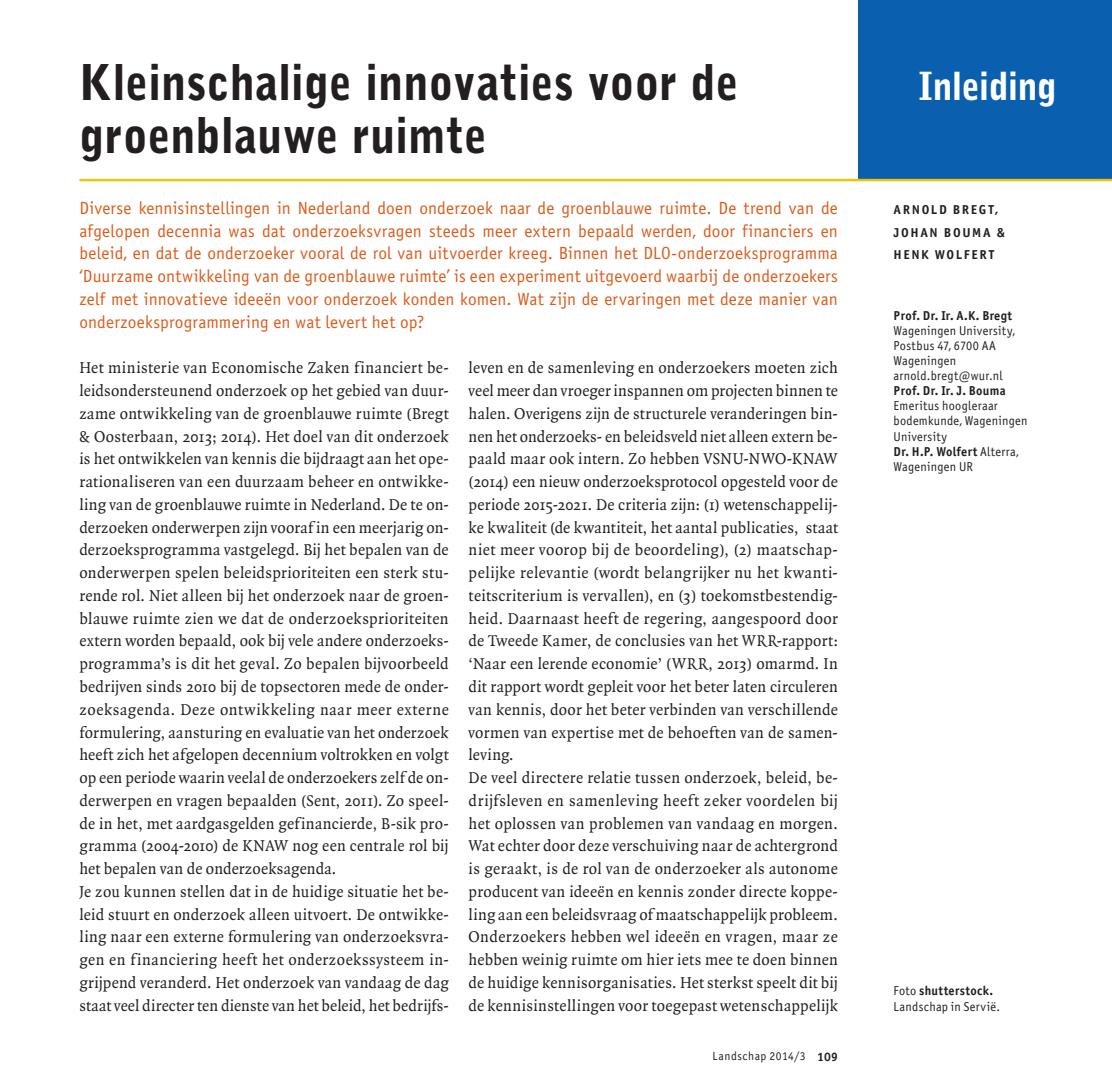
<style>
.page{position:relative;width:1112px;height:1092px;background:#fff}
.page>*{position:absolute;margin:0;border:0;box-sizing:border-box;transform-origin:0 0}
.Hoofdkop{font:900 49px/52.5px "Bell Gothic";letter-spacing:.005em;color:#231f20;scale:.92 1}
.Rubriek{font:900 38.5px "Bell Gothic";letter-spacing:-.005em;color:#fff;scale:.92 1}
.Lead{font:17.68px/22.8px "Officina Sans ITC";letter-spacing:.01em;color:#db5c1c;text-align:justify}
.PLATTE_TEKST{font:16.8px/22.8px "Quadraat";letter-spacing:.015em;color:#231f20;text-align:justify;scale:.96 1}
.Figuur{font:12.95px/15px "Officina Sans ITC";letter-spacing:.02em;color:#231f20;scale:.95 1}
.Auteurs{font:12.95px/22.8px "Officina Sans Bold ITC";letter-spacing:.125em;color:#231f20}
.t1{font:11.9px "Officina Sans ITC";letter-spacing:.04em;color:#231f20}
.s1{font-family:"Officina Sans Bold ITC";font-size:12.25px}
.s2{font-family:"Officina Sans Bold ITC"}
</style>
<div class="page">
<div style="left:857px;top:0;width:254px;height:179px;background:#0a60ae"></div>
<hr style="left:79px;top:179px;width:1032px;height:2px;background:#f2c209">
<p class="Hoofdkop" style="left:79px;top:57px;width:717px">Kleinschalige innovaties voor de groenblauwe ruimte</p>
<p class="Lead" style="left:79px;top:197px;width:760px">Diverse kennisinstellingen in Nederland doen onderzoek naar de groenblauwe ruimte. De trend van de afgelopen decennia was dat onderzoeksvragen steeds meer extern bepaald werden, door financiers en beleid, en dat de onderzoeker vooral de rol van uitvoerder kreeg. Binnen het DLO-onderzoeksprogramma ‘Duurzame ontwikkeling van de groenblauwe ruimte’ is een experiment uitgevoerd waarbij de onderzoekers zelf met innovatieve ideeën voor onderzoek konden komen. Wat zijn de ervaringen met deze manier van onderzoeksprogrammering en wat levert het op?</p>
<p class="PLATTE_TEKST" style="left:79px;top:357px;width:386px">Het ministerie van Economische Zaken financiert be&shy;leidsondersteunend onderzoek op het gebied van duur&shy;zame ontwikkeling van de groenblauwe ruimte (Bregt &amp; Oosterbaan, 2013; 2014). Het doel van dit onderzoek is het ontwikkelen van kennis die bijdraagt aan het ope&shy;rationaliseren van een duurzaam beheer en ontwikke&shy;ling van de groenblauwe ruimte in Nederland. De te on&shy;derzoeken onderwerpen zijn vooraf in een meerjarig on&shy;derzoeksprogramma vastgelegd. Bij het bepalen van de onderwerpen spelen beleidsprioriteiten een sterk stu&shy;rende rol. Niet alleen bij het onderzoek naar de groen&shy;blauwe ruimte zien we dat de onderzoeksprioriteiten extern worden bepaald, ook bij vele andere onderzoeks&shy;programma’s is dit het geval. Zo bepalen bijvoorbeeld bedrijven sinds 2010 bij de topsectoren mede de onder&shy;zoeksagenda. Deze ontwikkeling naar meer externe formulering, aansturing en evaluatie van het onderzoek heeft zich het afgelopen decennium voltrokken en volgt op een periode waarin veelal de onderzoekers zelf de on&shy;derwerpen en vragen bepaalden (Sent, 2011). Zo speel&shy;de in het, met aardgasgelden gefinancierde, B-sik pro&shy;gramma (2004-2010) de KNAW nog een centrale rol bij het bepalen van de onderzoeksagenda.</p>
<p class="PLATTE_TEKST" style="left:79px;top:880px;width:386px">Je zou kunnen stellen dat in de huidige situatie het be&shy;leid stuurt en onderzoek alleen uitvoert. De ontwikke&shy;ling naar een externe formulering van onderzoeksvra&shy;gen en financiering heeft het onderzoekssysteem in&shy;grijpend veranderd. Het onderzoek van vandaag de dag staat veel directer ten dienste van het beleid, het bedrijfs-</p>
<p class="PLATTE_TEKST" style="left:468px;top:357px;width:386px">leven en de samenleving en onderzoekers moeten zich veel meer dan vroeger inspannen om projecten binnen te halen. Overigens zijn de structurele veranderingen bin&shy;nen het onderzoeks- en beleidsveld niet alleen extern be&shy;paald maar ook intern. Zo hebben VSNU-NWO-KNAW (2014) een nieuw onderzoeksprotocol opgesteld voor de periode 2015-2021. De criteria zijn: (1) wetenschappelij&shy;ke kwaliteit (de kwantiteit, het aantal publicaties, staat niet meer voorop bij de beoordeling), (2) maatschap&shy;pelijke relevantie (wordt belangrijker nu het kwanti&shy;teitscriterium is vervallen), en (3) toekomstbestendig&shy;heid. Daarnaast heeft de regering, aangespoord door de Tweede Kamer, de conclusies van het WRR-rapport: ‘Naar een lerende economie’ (WRR, 2013) omarmd. In dit rapport wordt gepleit voor het beter laten circuleren van kennis, door het beter verbinden van verschillende vormen van expertise met de behoeften van de samen&shy;leving.</p>
<p class="PLATTE_TEKST" style="left:468px;top:766px;width:386px">De veel directere relatie tussen onderzoek, beleid, be&shy;drijfsleven en samenleving heeft zeker voordelen bij het oplossen van problemen van vandaag en morgen.<br>Wat echter door deze verschuiving naar de achtergrond is geraakt, is de rol van de onderzoeker als autonome producent van ideeën en kennis zonder directe koppe&shy;ling aan een beleidsvraag of maatschappelijk probleem.<br>Onderzoekers hebben wel ideeën en vragen, maar ze hebben weinig ruimte om hier iets mee te doen binnen de huidige kennisorganisaties. Het sterkst speelt dit bij de kennisinstellingen voor toegepast wetenschappelijk</p>
<p class="t1" style="left:712px;top:1048px;width:127px">Landschap 2014/3 <span class="s1">109</span></p>
<p class="Rubriek" style="left:918px;top:64px;width:151px">Inleiding</p>
<p class="Auteurs" style="left:893px;top:198px;width:112px">ARNOLD BREGT,<br>JOHAN BOUMA &amp;<br>HENK WOLFERT</p>
<p class="Figuur" style="left:893px;top:308px;width:129px"><span class="s2">Prof. Dr. Ir. A.K. Bregt<br></span>Wageningen University,<br>Postbus 47, 6700 AA<br>Wageningen</p>
<p class="Figuur" style="left:893px;top:368px;width:116px">arnold.bregt@wur.nl</p>
<p class="Figuur" style="left:893px;top:383px;width:142px"><span class="s2">Prof. Dr. Ir. J. Bouma<br></span>Emeritus hoogleraar bodemkunde, Wageningen<br>University</p>
<p class="Figuur" style="left:893px;top:444px;width:133px"><span class="s2">Dr. H.P. Wolfert</span> Alterra,<br>Wageningen UR</p>
<p class="Figuur" style="left:893px;top:983px;width:113px">Foto <span class="s2">shutterstock.<br></span>Landschap in Servië.</p>
</div>
